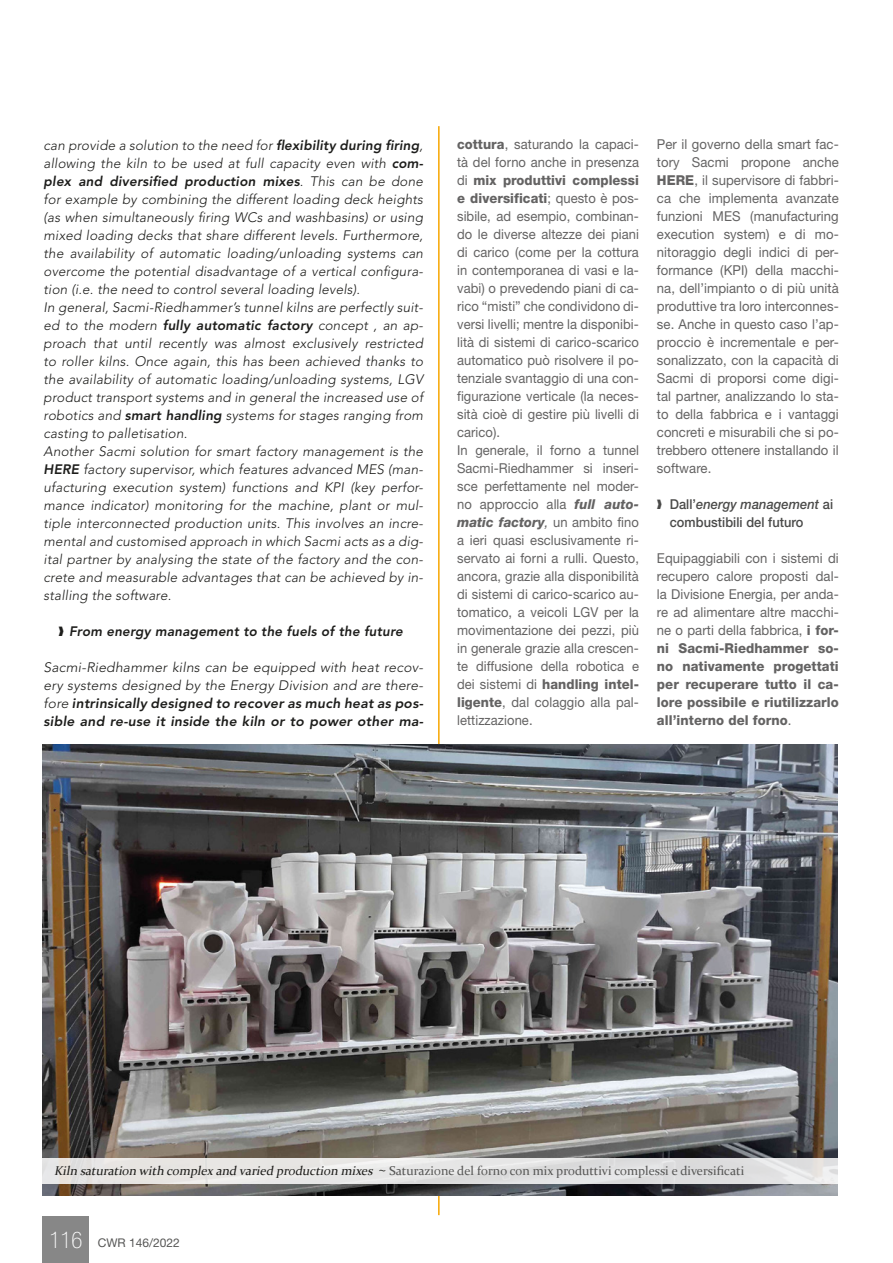
<style>
.page{position:relative;width:893px;height:1263px;background:#fff}
.page>*{position:absolute;margin:0;border:0;box-sizing:border-box;transform-origin:0 0}
.t1{font:100 condensed 22.95px "Helvetica Neue LT Std";color:#fff}
.testo_ENG{font:italic 300 13.65px/18px "Avenir LT Std";letter-spacing:.015em;color:#1d1d1b;text-align:justify}
.testo_ITA{font:13.65px/18px "Helvetica Neue LT Std";letter-spacing:.005em;color:#646363;text-align:justify;scale:.95 1}
.testo_ITA-2{font:13.65px/18px "Helvetica Neue LT Std";letter-spacing:.005em;color:#646363;text-align:justify;scale:.96 1}
.t2{font:500 13.65px/18px "Helvetica Neue LT Std";letter-spacing:.005em;color:#4a4a49;scale:.94 1}
.t3{font:italic 800 13.65px "Avenir LT Std";letter-spacing:.015em;color:#1d1d1b}
.t4{font:12.75px "Constantia";color:#575756}
.t5{font:12px "Helvetica Neue LT Std";color:#575756}
.s1{font-weight:800}
.s2{font-weight:800;font-style:italic}
.s3{font-style:italic}
.s4{font-style:italic;color:#1d1d1b}
.s5{font-family:"Century Gothic";font-size:12px;color:#1d1d1b}
</style>
<div class="page">
<hr style="left:438px;top:126px;width:2px;height:1089px;background:#f7a600">
<div style="left:43px;top:1216px;width:46px;height:47px;background:#878787"></div>
<img style="left:42px;top:745px;width:796px;height:450px">
<svg style="left:42px;top:1158px;width:796px;height:25px;background:#e4e3e3"></svg>
<p class="testo_ENG" style="left:44px;top:136px;width:381px">can provide a solution to the need for <span class="s1">flexibility during firing</span>, allowing the kiln to be used at full capacity even with <span class="s1">com&shy;plex and diversified production mixes</span>. This can be done for example by combining the different loading deck heights (as when simultaneously firing WCs and washbasins) or using mixed loading decks that share different levels. Furthermore, the availability of automatic loading/unloading systems can overcome the potential disadvantage of a vertical configura&shy;tion (i.e. the need to control several loading levels).</p>
<p class="testo_ENG" style="left:44px;top:298px;width:381px">In general, Sacmi-Riedhammer’s tunnel kilns are perfectly suit&shy;ed to the modern <span class="s1">fully automatic factory</span> concept , an ap&shy;proach that until recently was almost exclusively restricted to roller kilns. Once again, this has been achieved thanks to the availability of automatic loading/unloading systems, LGV product transport systems and in general the increased use of robotics and <span class="s1">smart handling</span> systems for stages ranging from casting to palletisation.</p>
<p class="testo_ENG" style="left:44px;top:442px;width:381px">Another Sacmi solution for smart factory management is the <span class="s1">HERE</span> factory supervisor, which features advanced MES (man&shy;ufacturing execution system) functions and KPI (key perfor&shy;mance indicator) monitoring for the machine, plant or mul&shy;tiple interconnected production units. This involves an incre&shy;mental and customised approach in which Sacmi acts as a dig&shy;ital partner by analysing the state of the factory and the con&shy;crete and measurable advantages that can be achieved by in&shy;stalling the software.</p>
<p class="t3" style="left:59px;top:623px;width:346px">❱ From energy management to the fuels of the future</p>
<p class="testo_ENG" style="left:44px;top:658px;width:381px">Sacmi-Riedhammer kilns can be equipped with heat recov&shy;ery systems designed by the Energy Division and are there&shy;fore <span class="s1">intrinsically designed to recover as much heat as pos&shy;sible and re-use it inside the kiln or to power other ma-</span></p>
<p class="testo_ITA" style="left:457px;top:135px;width:193px"><span class="s1">cottura</span>, saturando la capaci&shy;tà del forno anche in presenza di <span class="s1">mix produttivi complessi e diversificati</span>; questo è pos&shy;sibile, ad esempio, combinan&shy;do le diverse altezze dei piani di carico (come per la cottura in contemporanea di vasi e la&shy;vabi) o prevedendo piani di ca&shy;rico “misti” che condividono di&shy;versi livelli; mentre la disponibi&shy;lità di sistemi di carico-scarico automatico può risolvere il po&shy;tenziale svantaggio di una con&shy;figurazione verticale (la neces&shy;sità cioè di gestire più livelli di carico).</p>
<p class="testo_ITA" style="left:457px;top:441px;width:193px">In generale, il forno a tunnel Sacmi-Riedhammer si inseri&shy;sce perfettamente nel moder&shy;no approccio alla <span class="s2">full auto&shy;matic factory</span><span class="s3">,</span> un ambito fino a ieri quasi esclusivamente ri&shy;servato ai forni a rulli. Questo, ancora, grazie alla disponibilità di sistemi di carico-scarico au&shy;tomatico, a veicoli LGV per la movimentazione dei pezzi, più in generale grazie alla crescen&shy;te diffusione della robotica e dei sistemi di <span class="s1">handling intel&shy;ligente</span>, dal colaggio alla pal&shy;lettizzazione.</p>
<p class="testo_ITA-2" style="left:657px;top:135px;width:191px">Per il governo della smart fac&shy;tory Sacmi propone anche <span class="s1">HERE</span>, il supervisore di fabbri&shy;ca che implementa avanzate funzioni MES (manufacturing execution system) e di mo&shy;nitoraggio degli indici di per&shy;formance (KPI) della macchi&shy;na, dell’impianto o di più unità produttive tra loro interconnes&shy;se. Anche in questo caso l’ap&shy;proccio è incrementale e per&shy;sonalizzato, con la capacità di Sacmi di proporsi come digi&shy;tal partner, analizzando lo sta&shy;to della fabbrica e i vantaggi concreti e misurabili che si po&shy;trebbero ottenere installando il software.</p>
<p class="t2" style="left:670px;top:495px;width:175px;text-indent:-13px">❱ Dall’<span class="s3">energy management</span> ai combustibili del futuro</p>
<p class="testo_ITA-2" style="left:657px;top:549px;width:191px">Equipaggiabili con i sistemi di recupero calore proposti dal&shy;la Divisione Energia, per anda&shy;re ad alimentare altre macchi&shy;ne o parti della fabbrica, <span class="s1">i for&shy;ni Sacmi-Riedhammer so&shy;no nativamente progettati per recuperare tutto il ca&shy;lore possibile e riutilizzarlo all’interno del forno</span>.</p>
<p class="t4" style="left:54px;top:1161px;width:691px"><span class="s4">Kiln saturation with complex and varied production mixes</span> <span class="s5">~</span> Saturazione del forno con mix produttivi complessi e diversificati</p>
<p class="t1" style="left:49px;top:1227px;width:35px">116</p>
<p class="t5" style="left:98px;top:1235px;width:84px">CWR 146/2022</p>
</div>
